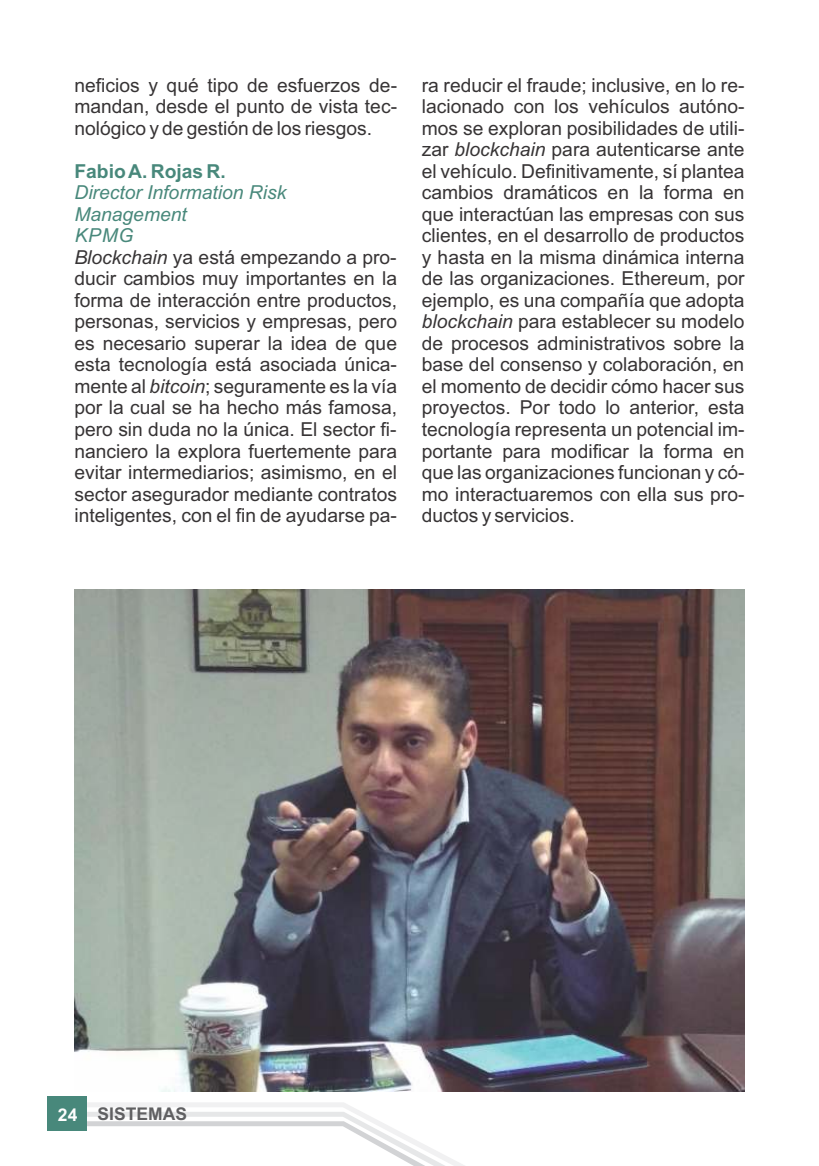
<style>
.page{position:relative;width:819px;height:1166px;background:#fff}
.page>*{position:absolute;margin:0;border:0;box-sizing:border-box;transform-origin:0 0}
.t1{font:19.25px/21.5px "Arial";color:#373435;text-align:justify}
.t2{font:700 19.25px "Arial";color:#48887b}
.t3{font:700 17.5px "Euromode";color:#606062}
.s1{font-style:italic;color:#48887b}
.s2{font-style:italic}
.s3{font-family:"Arial";color:#fefefe}
</style>
<div class="page">
<svg style="left:87px;top:1103px;width:378px;height:63px"></svg>
<div style="left:47px;top:1096px;width:40px;height:35px;background:#48887b"></div>
<img style="left:75px;top:589px;width:669px;height:502px">
<p class="t1" style="left:74px;top:76px;width:324px">neficios y qué tipo de esfuerzos de&shy;mandan, desde el punto de vista tec&shy;nológico y de gestión de los riesgos.</p>
<p class="t2" style="left:74px;top:164px;width:153px">Fabio A. Rojas R.</p>
<p class="t1" style="left:74px;top:184px;width:324px;text-align:left"><span class="s1">Director Information Risk Management<br>KPMG<br></span><span class="s2">Blockchain</span> ya está empezando a pro&shy;ducir cambios muy importantes en la forma de interacción entre productos, personas, servicios y empresas, pero es necesario superar la idea de que esta tecnología está asociada única&shy;mente al <span class="s2">bitcoin</span>; seguramente es la vía por la cual se ha hecho más famosa, pero sin duda no la única. El sector fi&shy;nanciero la explora fuertemente para evitar intermediarios; asimismo, en el sector asegurador mediante contratos inteligentes, con el fin de ayudarse pa-</p>
<p class="t1" style="left:422px;top:76px;width:324px">ra reducir el fraude; inclusive, en lo re&shy;lacionado con los vehículos autóno&shy;mos se exploran posibilidades de utili&shy;zar <span class="s2">blockchain</span> para autenticarse ante el vehículo. Definitivamente, sí plantea cambios dramáticos en la forma en que interactúan las empresas con sus clientes, en el desarrollo de productos y hasta en la misma dinámica interna de las organizaciones. Ethereum, por ejemplo, es una compañía que adopta <span class="s2">blockchain</span> para establecer su modelo de procesos administrativos sobre la base del consenso y colaboración, en el momento de decidir cómo hacer sus proyectos. Por todo lo anterior, esta tecnología representa un potencial im&shy;portante para modificar la forma en que las organizaciones funcionan y có&shy;mo interactuaremos con ella sus pro&shy;ductos y servicios.</p>
<p class="t3" style="left:58px;top:1107px;width:131px"><span class="s3">24</span> SISTEMAS</p>
</div>
